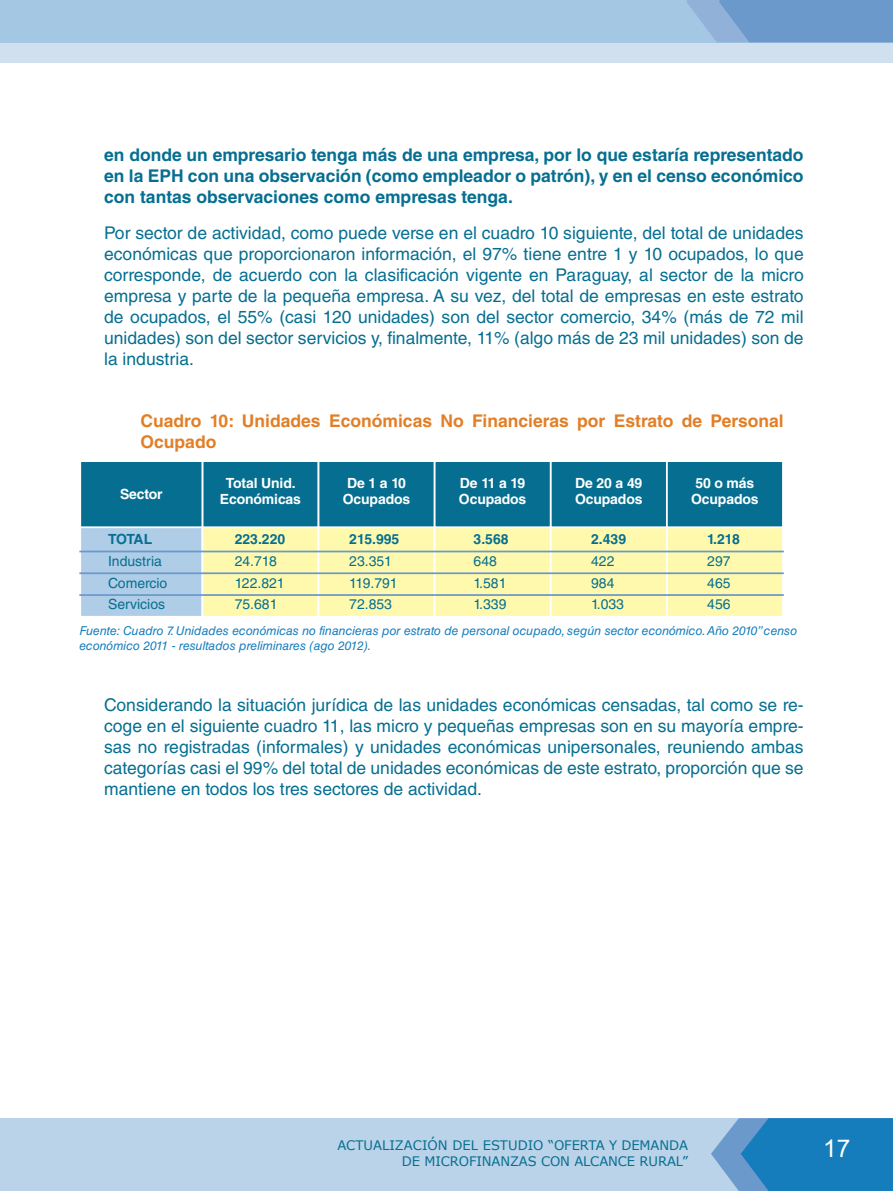
<style>
.page{position:relative;width:893px;height:1191px;background:#fff}
.page>*{position:absolute;margin:0;border:0;box-sizing:border-box;transform-origin:0 0}
.t1{font:24.5px "Arial";color:#fff}
.t2{font:17.5px/21px "Helvetica LT Std";color:#066f91;text-align:justify}
.t3{font:700 17.5px/21px "Helvetica LT Std";color:#066f91;text-align:justify}
.t4{font:700 17.5px/21px "Helvetica LT Std";color:#e27f26}
.t5{font:14px/21.7px "Helvetica LT Std";color:#066f91}
.t6{font:700 14px/16.8px "Helvetica LT Std";letter-spacing:-.01em;color:#fff;text-align:center}
.t7{font:700 14px "Helvetica LT Std";color:#066f91}
.t8{font:13.12px "Verdana";letter-spacing:-.01em;color:#066f91}
.t9{font:italic 12.25px/14.7px "Helvetica LT Std";color:#167dbc}
</style>
<div class="page">
<div style="left:0;top:1118px;width:893px;height:73px;background:#bad3e9"></div>
<svg style="left:711px;top:1118px;width:182px;height:73px;background:#3088c2"></svg>
<div style="left:0;top:0;width:893px;height:62px;background:#d0e0ee"></div>
<div style="left:0;top:0;width:893px;height:42px;background:#a4c7e3"></div>
<svg style="left:686px;top:0;width:207px;height:42px;background:#75a0cf"></svg>
<div style="left:202px;top:460px;width:117px;height:70px;background:#066f91;border:2px solid #fff"></div>
<div style="left:318px;top:460px;width:117px;height:70px;background:#066f91;border:2px solid #fff"></div>
<div style="left:434px;top:460px;width:118px;height:70px;background:#066f91;border:2px solid #fff"></div>
<div style="left:550px;top:460px;width:118px;height:70px;background:#066f91;border:2px solid #fff"></div>
<div style="left:666px;top:460px;width:118px;height:70px;background:#066f91;border:2px solid #fff"></div>
<div style="left:79px;top:460px;width:124px;height:70px;background:#066f91;border:2px solid #fff"></div>
<div style="left:79px;top:526px;width:124px;height:91px;background:#afcde6;border:2px solid #fff"></div>
<div style="left:202px;top:526px;width:117px;height:91px;background:#fff9ae;border:2px solid #fff"></div>
<div style="left:318px;top:526px;width:117px;height:91px;background:#fff9ae;border:2px solid #fff"></div>
<div style="left:434px;top:526px;width:118px;height:91px;background:#fff9ae;border:2px solid #fff"></div>
<div style="left:550px;top:526px;width:118px;height:91px;background:#fff9ae;border:2px solid #fff"></div>
<div style="left:666px;top:526px;width:118px;height:91px;background:#fff9ae;border:2px solid #fff"></div>
<hr style="left:79px;top:550px;width:705px;height:2px;background:#6b99cc">
<hr style="left:79px;top:572px;width:705px;height:2px;background:#6b99cc">
<hr style="left:79px;top:594px;width:705px;height:2px;background:#6b99cc">
<p class="t3" style="left:104px;top:144px;width:701px">en donde un empresario tenga más de una empresa, por lo que estaría representado en la EPH con una observación (como empleador o patrón), y en el censo económico con tantas observaciones como empresas tenga.</p>
<p class="t2" style="left:104px;top:223px;width:701px">Por sector de actividad, como puede verse en el cuadro 10 siguiente, del total de unidades económicas que proporcionaron información, el 97% tiene entre 1 y 10 ocupados, lo que corresponde, de acuerdo con la clasificación vigente en Paraguay, al sector de la micro empresa y parte de la pequeña empresa. A su vez, del total de empresas en este estrato de ocupados, el 55% (casi 120 unidades) son del sector comercio, 34% (más de 72 mil unidades) son del sector servicios y, finalmente, 11% (algo más de 23 mil unidades) son de la industria.</p>
<p class="t4" style="left:141px;top:410px;width:645px">Cuadro 10: Unidades Económicas No Financieras por Estrato de Personal<br>Ocupado</p>
<p class="t6" style="left:120px;top:485px;width:44px">Sector</p>
<p class="t7" style="left:108px;top:530px;width:46px">TOTAL</p>
<p class="t5" style="left:108px;top:550px;width:61px">Industria<br>Comercio<br>Servicios</p>
<p class="t6" style="left:220px;top:474px;width:83px">Total Unid.<br>Económicas</p>
<p class="t6" style="left:343px;top:474px;width:69px">De 1 a 10<br>Ocupados</p>
<p class="t6" style="left:459px;top:474px;width:69px;text-align:left">De 11 a 19<br>Ocupados</p>
<p class="t6" style="left:575px;top:474px;width:69px;text-align:left">De 20 a 49<br>Ocupados</p>
<p class="t6" style="left:691px;top:474px;width:69px">50 o más<br>Ocupados</p>
<p class="t7" style="left:235px;top:530px;width:52px">223.220</p>
<p class="t5" style="left:235px;top:550px;width:52px">24.718<br>122.821<br>75.681</p>
<p class="t7" style="left:707px;top:530px;width:34px">1.218</p>
<p class="t5" style="left:707px;top:550px;width:25px;text-align:justify">297<br>465<br>456</p>
<p class="t7" style="left:591px;top:530px;width:37px">2.439</p>
<p class="t5" style="left:591px;top:550px;width:34px">422<br>984<br>1.033</p>
<p class="t7" style="left:474px;top:530px;width:37px">3.568</p>
<p class="t5" style="left:474px;top:550px;width:34px">648<br>1.581<br>1.339</p>
<p class="t7" style="left:349px;top:530px;width:52px">215.995</p>
<p class="t5" style="left:349px;top:550px;width:50px">23.351<br>119.791<br>72.853</p>
<p class="t9" style="left:79px;top:623px;width:719px">Fuente: Cuadro 7. Unidades económicas no financieras por estrato de personal ocupado, según sector económico. Año 2010” censo económico 2011 - resultados preliminares (ago 2012).</p>
<p class="t2" style="left:104px;top:694px;width:701px">Considerando la situación jurídica de las unidades económicas censadas, tal como se re&shy;coge en el siguiente cuadro 11, las micro y pequeñas empresas son en su mayoría empre&shy;sas no registradas (informales) y unidades económicas unipersonales, reuniendo ambas categorías casi el 99% del total de unidades económicas de este estrato, proporción que se mantiene en todos los tres sectores de actividad.</p>
<p class="t8" style="left:337px;top:1136px;width:352px">ACTUALIZACIÓN DEL ESTUDIO “OFERTA Y DEMANDA</p>
<h1 class="t1" style="left:823px;top:1135px;width:29px">17</h1>
<p class="t8" style="left:402px;top:1152px;width:288px">DE MICROFINANZAS CON ALCANCE RURAL”</p>
</div>
